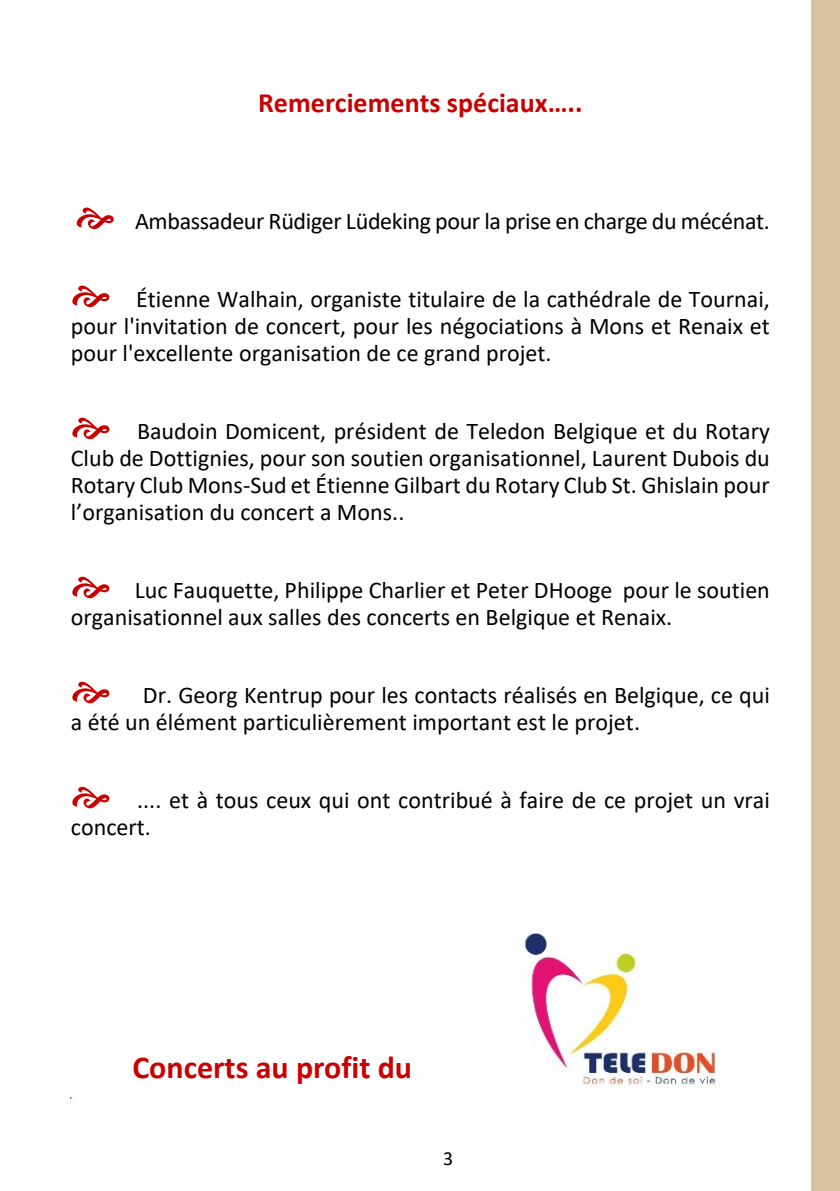
<style>
.page{position:relative;width:840px;height:1191px;background:#fff}
.page>*{position:absolute;margin:0;border:0;box-sizing:border-box;transform-origin:0 0}
.t1{font:700 32px "Calibri";color:#ca0000}
.t2{font:700 28px "Calibri";color:#ca0000}
.t3{font:24px/27px "Calibri";color:#000}
.t4{font:20px "Calibri";color:#000}
</style>
<div class="page">
<div style="left:811px;top:0;width:28px;height:1191px;background:#d9c49f"></div>
<svg style="left:77px;top:207px;width:37px;height:22px"></svg>
<svg style="left:72px;top:285px;width:37px;height:22px"></svg>
<svg style="left:72px;top:417px;width:37px;height:22px"></svg>
<svg style="left:72px;top:576px;width:37px;height:22px"></svg>
<svg style="left:72px;top:681px;width:37px;height:22px"></svg>
<svg style="left:72px;top:786px;width:37px;height:22px"></svg>
<img style="left:521px;top:932px;width:195px;height:154px">
<p class="t2" style="left:258px;top:91px;width:325px">Remerciements spéciaux…..</p>
<p class="t3" style="left:135px;top:210px;width:636px">Ambassadeur Rüdiger Lüdeking pour la prise en charge du mécénat.</p>
<p class="t3" style="left:71px;top:288px;width:700px;text-align:justify;text-indent:65px">Étienne Walhain, organiste titulaire de la cathédrale de Tournai, pour l'invitation de concert, pour les négociations à Mons et Renaix et pour l'excellente organisation de ce grand projet.</p>
<p class="t3" style="left:71px;top:420px;width:700px;text-align:justify;text-indent:66px">Baudoin Domicent, président de Teledon Belgique et du Rotary Club de Dottignies, pour son soutien organisationnel, Laurent Dubois du Rotary Club Mons-Sud et Étienne Gilbart du Rotary Club St. Ghislain pour l’organisation du concert a Mons..</p>
<p class="t3" style="left:71px;top:579px;width:700px;text-indent:64px">Luc Fauquette, Philippe Charlier et Peter DHooge pour le soutien organisationnel aux salles des concerts en Belgique et Renaix.</p>
<p class="t3" style="left:71px;top:684px;width:700px;text-indent:72px">Dr. Georg Kentrup pour les contacts réalisés en Belgique, ce qui a été un élément particulièrement important est le projet.</p>
<p class="t3" style="left:71px;top:789px;width:700px;text-indent:66px">.... et à tous ceux qui ont contribué à faire de ce projet un vrai concert.</p>
<h1 class="t1" style="left:132px;top:1053px;width:281px">Concerts au profit du</h1>
<p class="t4" style="left:443px;top:1150px;width:12px">3</p>
</div>
